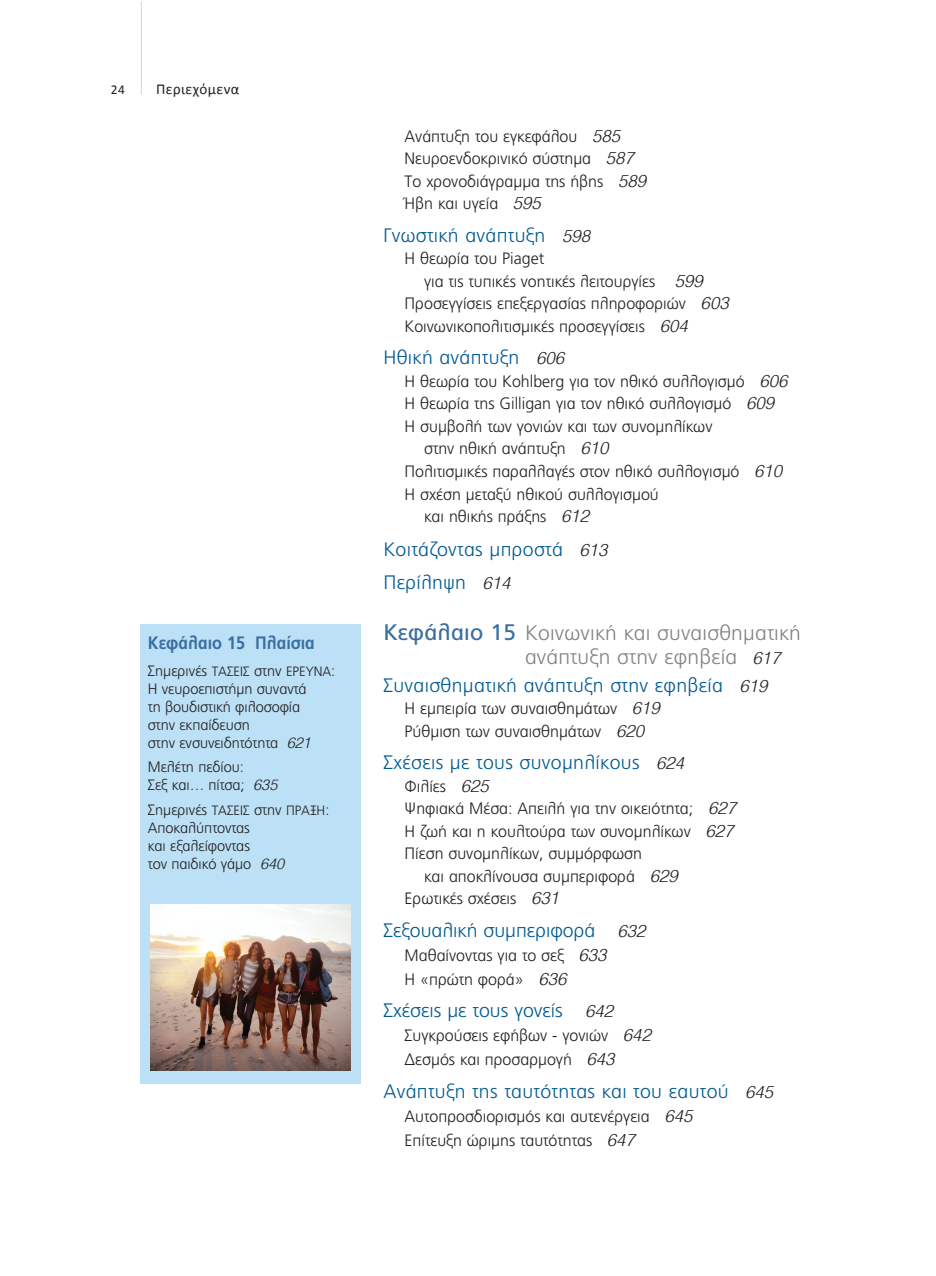
<style>
.page{position:relative;width:936px;height:1276px;background:#fff}
.page>*{position:absolute;margin:0;border:0;box-sizing:border-box;transform-origin:0 0}
.t1{font:300 21px/24px "PF Catalog";letter-spacing:.01em;color:#808285}
.t2{font:300 19.5px "PF Catalog";letter-spacing:.015em;color:#015a92}
.t3{font:700 18px "PF Catalog";color:#3b6fa2;scale:.9 1}
.t4{font:300 16.5px/22.5px "PF Catalog";color:#231f20}
.t5{font:300 15px/18px "PF Catalog";letter-spacing:-.005em;color:#231f20}
.t6{font:15px "Calibri";letter-spacing:.025em;color:#231f20}
.t7{font:13.5px "Calibri";color:#231f20}
.s1{font-size:13.5px}
.s2{font-family:"UB Helvetica Light Italic";font-weight:400}
.s3{font-family:"UB Helvetica Light Italic";font-weight:400;font-size:17.25px}
.s4{font-family:"UB Helvetica Light Italic";font-weight:400;font-size:17.25px;color:#231f20}
.s5{font-weight:400;font-size:22.5px;color:#3b6fa2}
</style>
<div class="page">
<hr style="left:141px;top:2px;width:1px;height:92px;background:#c6d5ed">
<div style="left:140px;top:624px;width:221px;height:459px;background:#bce0f5"></div>
<img style="left:150px;top:904px;width:200px;height:166px">
<p class="t7" style="left:111px;top:81px;width:16px">24</p>
<p class="t6" style="left:156px;top:79px;width:85px">Περιεχόμενα</p>
<p class="t3" style="left:148px;top:632px;width:187px">Κεφάλαιο 15 Πλαίσια</p>
<p class="t5" style="left:148px;top:662px;width:189px">Σημερινές <span class="s1">ΤΑΣΕΙΣ</span> στην <span class="s1">ΕΡΕΥΝΑ</span>:</p>
<p class="t5" style="left:148px;top:680px;width:160px">Η νευροεπιστήμη συναντά</p>
<p class="t5" style="left:148px;top:698px;width:154px">τη βουδιστική φιλοσοφία</p>
<p class="t5" style="left:148px;top:716px;width:103px">στην εκπαίδευση</p>
<p class="t5" style="left:148px;top:734px;width:165px">στην ενσυνειδητότητα <span class="s2">621</span></p>
<p class="t5" style="left:148px;top:759px;width:97px">Μελέτη πεδίου:</p>
<p class="t5" style="left:148px;top:777px;width:131px">Σεξ και… πίτσα; <span class="s2">635</span></p>
<p class="t5" style="left:148px;top:801px;width:183px">Σημερινές <span class="s1">ΤΑΣΕΙΣ</span> στην <span class="s1">ΠΡΑΞΗ</span>:</p>
<p class="t5" style="left:148px;top:819px;width:138px">Αποκαλύπτοντας<br>και εξαλείφοντας<br>τον παιδικό γάμο <span class="s2">640</span></p>
<p class="t4" style="left:404px;top:126px;width:217px">Ανάπτυξη του εγκεφάλου <span class="s3">585</span></p>
<p class="t4" style="left:404px;top:149px;width:231px">Νευροενδοκρινικό σύστημα <span class="s3">587</span></p>
<p class="t4" style="left:404px;top:171px;width:243px">Το χρονοδιάγραμμα της ήβης <span class="s3">589</span></p>
<p class="t4" style="left:404px;top:194px;width:138px">Ήβη και υγεία <span class="s3">595</span></p>
<p class="t2" style="left:383px;top:227px;width:208px">Γνωστική ανάπτυξη <span class="s4">598</span></p>
<p class="t4" style="left:424px;top:249px;width:280px;text-indent:-20px">Η θεωρία του Piaget<br>για τις τυπικές νοητικές λειτουργίες <span class="s3">599</span></p>
<p class="t4" style="left:404px;top:294px;width:325px">Προσεγγίσεις επεξεργασίας πληροφοριών <span class="s3">603</span></p>
<p class="t4" style="left:404px;top:316px;width:284px">Κοινωνικοπολιτισμικές προσεγγίσεις <span class="s3">604</span></p>
<p class="t2" style="left:383px;top:350px;width:182px">Ηθική ανάπτυξη <span class="s4">606</span></p>
<p class="t4" style="left:404px;top:371px;width:384px">Η θεωρία του Kohlberg για τον ηθικό συλλογισμό <span class="s3">606</span></p>
<p class="t4" style="left:404px;top:394px;width:371px">Η θεωρία της Gilligan για τον ηθικό συλλογισμό <span class="s3">609</span></p>
<p class="t4" style="left:424px;top:416px;width:290px;text-indent:-20px">Η συμβολή των γονιών και των συνομηλίκων στην ηθική ανάπτυξη <span class="s3">610</span></p>
<p class="t4" style="left:404px;top:461px;width:379px">Πολιτισμικές παραλλαγές στον ηθικό συλλογισμό <span class="s3">610</span></p>
<p class="t4" style="left:424px;top:484px;width:236px;text-indent:-20px">Η σχέση μεταξύ ηθικού συλλογισμού και ηθικής πράξης <span class="s3">612</span></p>
<p class="t2" style="left:383px;top:541px;width:226px">Κοιτάζοντας μπροστά <span class="s4">613</span></p>
<p class="t2" style="left:383px;top:574px;width:129px">Περίληψη <span class="s4">614</span></p>
<p class="t1" style="left:525px;top:622px;width:277px;text-indent:-142px"><span class="s5">Κεφάλαιο 15</span> Κοινωνική και συναισθηματική ανάπτυξη στην εφηβεία <span class="s4">617</span></p>
<p class="t2" style="left:383px;top:677px;width:385px">Συναισθηματική ανάπτυξη στην εφηβεία <span class="s4">619</span></p>
<p class="t4" style="left:404px;top:698px;width:257px">Η εμπειρία των συναισθημάτων <span class="s3">619</span></p>
<p class="t4" style="left:404px;top:721px;width:241px">Ρύθμιση των συναισθημάτων <span class="s3">620</span></p>
<p class="t2" style="left:383px;top:754px;width:302px">Σχέσεις με τους συνομηλίκους <span class="s4">624</span></p>
<p class="t4" style="left:404px;top:776px;width:86px">Φιλίες <span class="s3">625</span></p>
<p class="t4" style="left:404px;top:798px;width:333px">Ψηφιακά Μέσα: Απειλή για την οικειότητα; <span class="s3">627</span></p>
<p class="t4" style="left:404px;top:821px;width:330px">Η ζωή και η κουλτούρα των συνομηλίκων <span class="s3">627</span></p>
<p class="t4" style="left:424px;top:843px;width:255px;text-indent:-20px">Πίεση συνομηλίκων, συμμόρφωση<br>και αποκλίνουσα συμπεριφορά <span class="s3">629</span></p>
<p class="t4" style="left:404px;top:888px;width:156px">Ερωτικές σχέσεις <span class="s3">631</span></p>
<p class="t2" style="left:383px;top:922px;width:264px">Σεξουαλική συμπεριφορά <span class="s4">632</span></p>
<p class="t4" style="left:404px;top:945px;width:203px">Μαθαίνοντας για το σεξ <span class="s3">633</span></p>
<p class="t4" style="left:404px;top:969px;width:163px">Η «πρώτη φορά» <span class="s3">636</span></p>
<p class="t2" style="left:383px;top:1002px;width:231px">Σχέσεις με τους γονείς <span class="s4">642</span></p>
<p class="t4" style="left:404px;top:1025px;width:248px">Συγκρούσεις εφήβων - γονιών <span class="s3">642</span></p>
<p class="t4" style="left:404px;top:1049px;width:211px">Δεσμός και προσαρμογή <span class="s3">643</span></p>
<p class="t2" style="left:383px;top:1083px;width:391px">Ανάπτυξη της ταυτότητας και του εαυτού <span class="s4">645</span></p>
<p class="t4" style="left:404px;top:1106px;width:289px">Αυτοπροσδιορισμός και αυτενέργεια <span class="s3">645</span></p>
<p class="t4" style="left:404px;top:1130px;width:232px">Επίτευξη ώριμης ταυτότητας <span class="s3">647</span></p>
</div>
